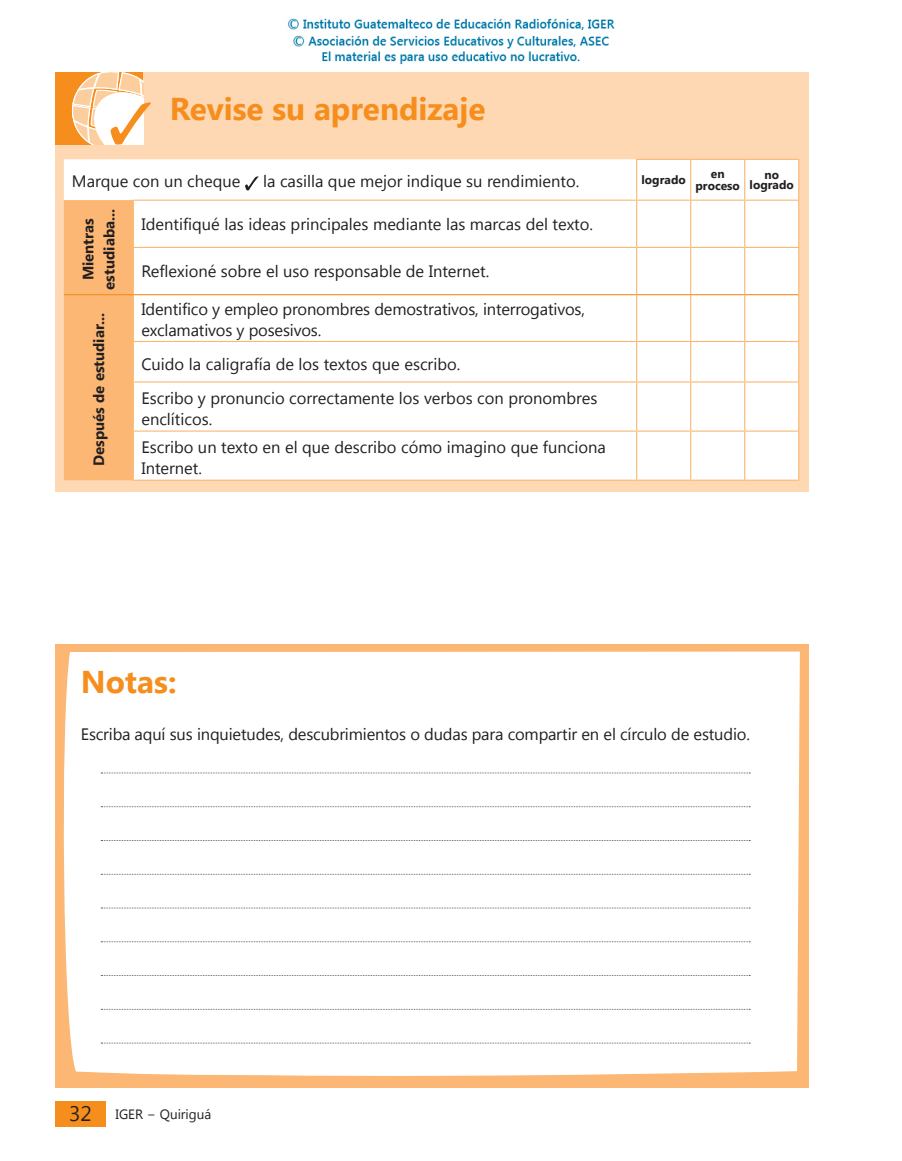
<style>
.page{position:relative;width:902px;height:1161px;background:#fff}
.page>*{position:absolute;margin:0;border:0;box-sizing:border-box;transform-origin:0 0}
.titulo_aprendizaje{font:700 31.5px "Segoe UI";color:#f68e1e}
.secciones{font:700 31.5px "Segoe UI";color:#f68e1e}
.lista{font:16.5px/21px "Segoe UI";color:#231f20}
.párrafo{font:16.5px "Segoe UI";letter-spacing:-.01em;color:#231f20}
.lista-2{font:700 15px/21px "Segoe UI";color:#231f20;text-align:center}
.t1{font:13.5px "Segoe UI";color:#231f20}
.pie_de_página_sin_li{font:700 12px/12px "Segoe UI";color:#231f20;text-align:center}
.s1{font-size:21px}
</style>
<div class="page">
<div style="left:55px;top:72px;width:753px;height:420px;background:#fdd8b2"></div>
<div style="left:55px;top:644px;width:753px;height:444px;background:#fbb773"></div>
<div style="left:63px;top:651px;width:736px;height:425px;background:#fff"></div>
<svg style="left:101px;top:772px;width:649px;height:1px"></svg>
<svg style="left:101px;top:806px;width:649px;height:1px"></svg>
<svg style="left:101px;top:840px;width:649px;height:1px"></svg>
<svg style="left:101px;top:874px;width:649px;height:1px"></svg>
<svg style="left:101px;top:907px;width:649px;height:1px"></svg>
<svg style="left:101px;top:941px;width:649px;height:1px"></svg>
<svg style="left:101px;top:975px;width:649px;height:1px"></svg>
<svg style="left:101px;top:1009px;width:649px;height:1px"></svg>
<svg style="left:101px;top:1043px;width:649px;height:1px"></svg>
<div style="left:64px;top:159px;width:734px;height:321px;background:#fff"></div>
<div style="left:64px;top:200px;width:69px;height:280px;background:#fbb773"></div>
<hr style="left:636px;top:248px;width:1px;height:46px;background:#fbb773">
<hr style="left:690px;top:248px;width:1px;height:46px;background:#fbb773">
<hr style="left:744px;top:248px;width:1px;height:46px;background:#fbb773">
<hr style="left:798px;top:248px;width:1px;height:47px;background:#fbb773">
<hr style="left:133px;top:295px;width:1px;height:46px;background:#fbb773">
<hr style="left:636px;top:295px;width:1px;height:46px;background:#fbb773">
<hr style="left:690px;top:295px;width:1px;height:46px;background:#fbb773">
<hr style="left:744px;top:295px;width:1px;height:46px;background:#fbb773">
<hr style="left:798px;top:295px;width:1px;height:46px;background:#fbb773">
<hr style="left:133px;top:342px;width:1px;height:39px;background:#fbb773">
<hr style="left:133px;top:341px;width:503px;height:1px;background:#fbb773">
<hr style="left:636px;top:342px;width:1px;height:39px;background:#fbb773">
<hr style="left:636px;top:341px;width:54px;height:1px;background:#fbb773">
<hr style="left:690px;top:342px;width:1px;height:39px;background:#fbb773">
<hr style="left:690px;top:341px;width:54px;height:1px;background:#fbb773">
<hr style="left:744px;top:342px;width:1px;height:39px;background:#fbb773">
<hr style="left:744px;top:341px;width:55px;height:1px;background:#fbb773">
<hr style="left:798px;top:342px;width:1px;height:39px;background:#fbb773">
<hr style="left:133px;top:382px;width:1px;height:48px;background:#fbb773">
<hr style="left:133px;top:381px;width:503px;height:1px;background:#fbb773">
<hr style="left:636px;top:382px;width:1px;height:48px;background:#fbb773">
<hr style="left:636px;top:381px;width:54px;height:1px;background:#fbb773">
<hr style="left:690px;top:382px;width:1px;height:48px;background:#fbb773">
<hr style="left:690px;top:381px;width:54px;height:1px;background:#fbb773">
<hr style="left:744px;top:382px;width:1px;height:48px;background:#fbb773">
<hr style="left:744px;top:381px;width:55px;height:1px;background:#fbb773">
<hr style="left:798px;top:382px;width:1px;height:48px;background:#fbb773">
<hr style="left:133px;top:432px;width:1px;height:48px;background:#fbb773">
<hr style="left:133px;top:430px;width:503px;height:2px;background:#fbb773">
<hr style="left:636px;top:432px;width:1px;height:48px;background:#fbb773">
<hr style="left:636px;top:430px;width:54px;height:2px;background:#fbb773">
<hr style="left:690px;top:432px;width:1px;height:48px;background:#fbb773">
<hr style="left:690px;top:430px;width:54px;height:2px;background:#fbb773">
<hr style="left:744px;top:432px;width:1px;height:48px;background:#fbb773">
<hr style="left:744px;top:430px;width:55px;height:2px;background:#fbb773">
<hr style="left:798px;top:432px;width:1px;height:48px;background:#fbb773">
<hr style="left:133px;top:480px;width:503px;height:1px;background:#fbb773">
<hr style="left:636px;top:480px;width:54px;height:1px;background:#fbb773">
<hr style="left:690px;top:480px;width:54px;height:1px;background:#fbb773">
<hr style="left:744px;top:480px;width:55px;height:1px;background:#fbb773">
<hr style="left:636px;top:201px;width:1px;height:46px;background:#fbb773">
<hr style="left:690px;top:201px;width:1px;height:46px;background:#fbb773">
<hr style="left:744px;top:201px;width:1px;height:46px;background:#fbb773">
<hr style="left:798px;top:201px;width:1px;height:46px;background:#fbb773">
<hr style="left:133px;top:247px;width:503px;height:1px;background:#fbb773">
<hr style="left:636px;top:247px;width:54px;height:1px;background:#fbb773">
<hr style="left:690px;top:247px;width:54px;height:1px;background:#fbb773">
<hr style="left:744px;top:247px;width:55px;height:1px;background:#fbb773">
<hr style="left:64px;top:294px;width:69px;height:1px;background:#f68e1e">
<hr style="left:133px;top:294px;width:503px;height:1px;background:#f68e1e">
<hr style="left:636px;top:294px;width:54px;height:1px;background:#f68e1e">
<hr style="left:690px;top:294px;width:54px;height:1px;background:#f68e1e">
<hr style="left:744px;top:294px;width:54px;height:1px;background:#f68e1e">
<hr style="left:133px;top:201px;width:1px;height:46px;background:#fbb773">
<hr style="left:133px;top:248px;width:1px;height:46px;background:#fbb773">
<hr style="left:636px;top:160px;width:1px;height:40px;background:#fbb773">
<hr style="left:636px;top:159px;width:54px;height:1px;background:#fbb773">
<hr style="left:690px;top:160px;width:1px;height:40px;background:#fbb773">
<hr style="left:690px;top:159px;width:54px;height:1px;background:#fbb773">
<hr style="left:744px;top:160px;width:1px;height:40px;background:#fbb773">
<hr style="left:744px;top:159px;width:55px;height:1px;background:#fbb773">
<hr style="left:798px;top:160px;width:1px;height:40px;background:#fbb773">
<hr style="left:133px;top:200px;width:503px;height:1px;background:#fbb773">
<hr style="left:636px;top:200px;width:54px;height:1px;background:#fbb773">
<hr style="left:690px;top:200px;width:54px;height:1px;background:#fbb773">
<hr style="left:744px;top:200px;width:55px;height:1px;background:#fbb773">
<svg style="left:245px;top:176px;width:13px;height:14px"></svg>
<div style="left:55px;top:72px;width:88px;height:73px;background:#f68e1e"></div>
<svg style="left:72px;top:72px;width:79px;height:73px"></svg>
<div style="left:55px;top:1101px;width:50px;height:25px;background:#f68e1e"></div>
<img style="left:287px;top:18px;width:328px;height:47px">
<p class="titulo_aprendizaje" style="left:170px;top:87px;width:317px">Revise su aprendizaje</p>
<p class="párrafo" style="left:72px;top:170px;width:170px">Marque con un cheque</p>
<p class="párrafo" style="left:263px;top:170px;width:317px">la casilla que mejor indique su rendimiento.</p>
<p class="pie_de_página_sin_li" style="left:641px;top:173px;width:46px">logrado</p>
<p class="pie_de_página_sin_li" style="left:695px;top:167px;width:46px">en proceso</p>
<p class="pie_de_página_sin_li" style="left:749px;top:169px;width:46px;line-height:10.5px">no logrado</p>
<p class="lista-2" style="left:77px;top:290px;width:82px;rotate:-90deg">Mientras estudiaba...</p>
<p class="lista" style="left:141px;top:213px;width:453px">Identifiqué las ideas principales mediante las marcas del texto.</p>
<p class="lista" style="left:141px;top:260px;width:349px">Reflexioné sobre el uso responsable de Internet.</p>
<p class="lista-2" style="left:87px;top:466px;width:154px;rotate:-90deg">Después de estudiar...</p>
<p class="lista" style="left:141px;top:298px;width:445px">Identifico y empleo pronombres demostrativos, interrogativos, exclamativos y posesivos.</p>
<p class="lista" style="left:141px;top:352px;width:320px">Cuido la caligrafía de los textos que escribo.</p>
<p class="lista" style="left:141px;top:387px;width:457px">Escribo y pronuncio correctamente los verbos con pronombres enclíticos.</p>
<p class="lista" style="left:141px;top:436px;width:466px">Escribo un texto en el que describo cómo imagino que funciona<br>Internet.</p>
<p class="secciones" style="left:81px;top:659px;width:97px">Notas:</p>
<p class="párrafo" style="left:81px;top:722px;width:670px">Escriba aquí sus inquietudes, descubrimientos o dudas para compartir en el círculo de estudio.</p>
<p class="t1" style="left:69px;top:1104px;width:144px"><span class="s1">32</span> IGER − Quiriguá</p>
</div>
